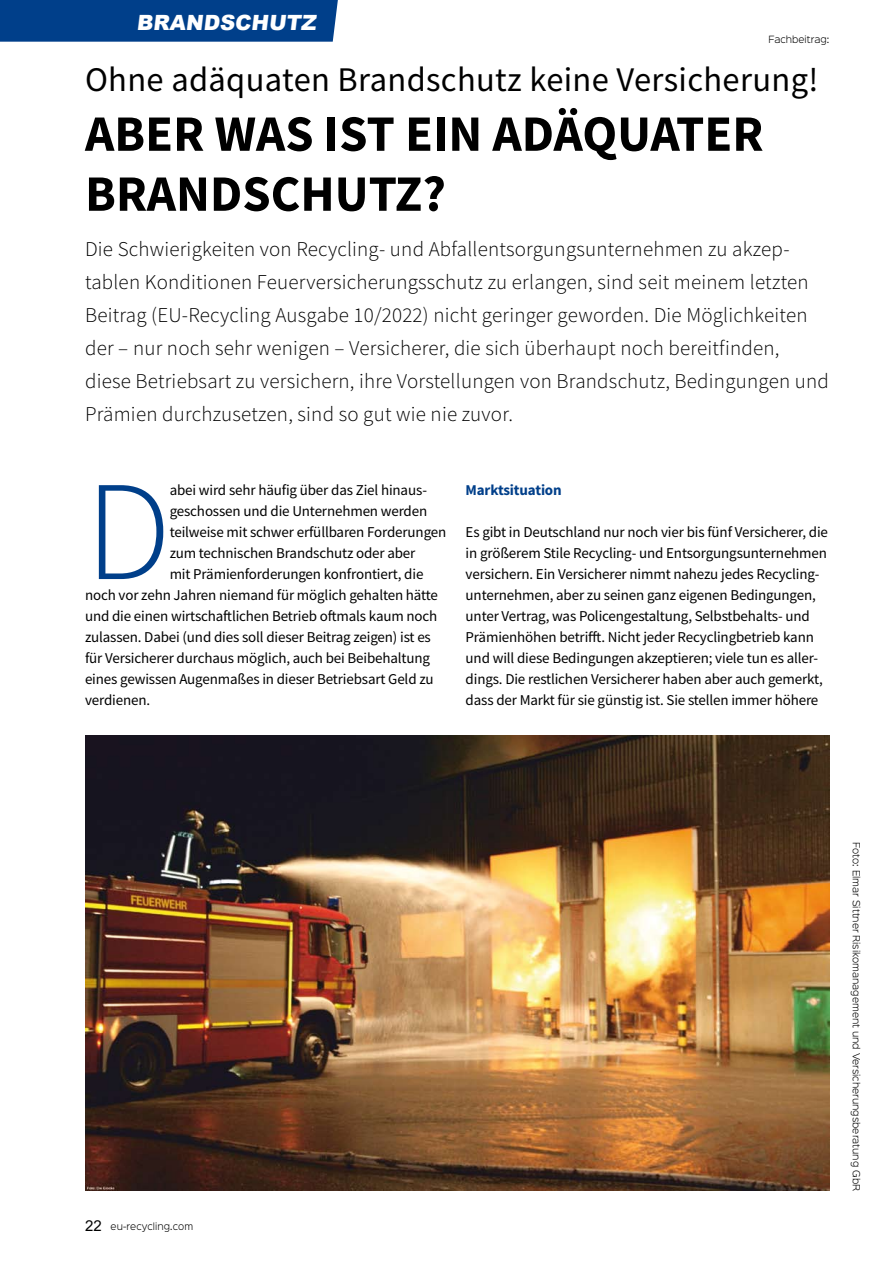
<style>
.page{position:relative;width:893px;height:1263px;background:#fff}
.page>*{position:absolute;margin:0;border:0;box-sizing:border-box;transform-origin:0 0}
.t1{font:300 142.5px "Source Sans Pro";color:#003f8a}
.t2{font:700 51px/60px "Source Sans Pro";color:#000}
.t3{font:34.5px "Source Sans Pro";letter-spacing:.01em;color:#000}
.t4{font:300 21px/33px "Source Sans Pro";letter-spacing:.01em;color:#000}
.t5{font:900 21px "Arial";color:#fff}
.t6{font:15px/21px "Source Sans Pro";letter-spacing:-.01em;color:#000}
.t7{font:700 15px "Source Sans Pro";letter-spacing:-.01em;color:#003f8a}
.t8{font:300 9px "Sinkin Sans 300";color:#000}
.s1{font-family:"Arial";font-weight:400;font-size:15px}
</style>
<div class="page">
<div style="left:0;top:0;width:338px;height:42px;background:#003f8a"></div>
<img style="left:85px;top:736px;width:744px;height:455px">
<h3 class="t5" style="left:136px;top:8px;width:185px">BRANDSCHUTZ</h3>
<p class="t8" style="left:768px;top:32px;width:62px">Fachbeitrag:</p>
<h3 class="t3" style="left:85px;top:57px;width:735px">Ohne adäquaten Brandschutz keine Versicherung!</h3>
<h2 class="t2" style="left:85px;top:103px;width:680px">ABER WAS IST EIN ADÄQUATER<br>BRANDSCHUTZ?</h2>
<p class="t4" style="left:85px;top:232px;width:745px">Die Schwierigkeiten von Recycling- und Abfallentsorgungsunternehmen zu akzep&shy;tablen Konditionen Feuerversicherungsschutz zu erlangen, sind seit meinem letzten Beitrag (EU-Recycling Ausgabe 10/2022) nicht geringer geworden. Die Möglichkeiten der – nur noch sehr wenigen – Versicherer, die sich überhaupt noch bereitfinden, diese Betriebsart zu versichern, ihre Vorstellungen von Brandschutz, Bedingungen und Prämien durchzusetzen, sind so gut wie nie zuvor.</p>
<h1 class="t1" style="left:85px;top:444px;width:88px">D</h1>
<p class="t6" style="left:170px;top:479px;width:259px">abei wird sehr häufig über das Ziel hinaus-</p>
<p class="t6" style="left:170px;top:500px;width:259px">geschossen und die Unternehmen werden</p>
<p class="t6" style="left:170px;top:521px;width:278px">teilweise mit schwer erfüllbaren Forderungen</p>
<p class="t6" style="left:170px;top:542px;width:247px">zum technischen Brandschutz oder aber</p>
<p class="t6" style="left:170px;top:563px;width:255px">mit Prämienforderungen konfrontiert, die</p>
<p class="t6" style="left:85px;top:584px;width:354px">noch vor zehn Jahren niemand für möglich gehalten hätte</p>
<p class="t6" style="left:85px;top:605px;width:354px">und die einen wirtschaftlichen Betrieb oftmals kaum noch</p>
<p class="t6" style="left:85px;top:626px;width:347px">zulassen. Dabei (und dies soll dieser Beitrag zeigen) ist es</p>
<p class="t6" style="left:85px;top:647px;width:347px">für Versicherer durchaus möglich, auch bei Beibehaltung</p>
<p class="t6" style="left:85px;top:668px;width:350px">eines gewissen Augenmaßes in dieser Betriebsart Geld zu</p>
<p class="t6" style="left:85px;top:689px;width:67px">verdienen.</p>
<p class="t7" style="left:466px;top:480px;width:98px">MARKTSITUATION</p>
<p class="t6" style="left:466px;top:521px;width:364px">Es gibt in Deutschland nur noch vier bis fünf Versicherer, die in größerem Stile Recycling- und Entsorgungsunternehmen versichern. Ein Versicherer nimmt nahezu jedes Recycling&shy;unternehmen, aber zu seinen ganz eigenen Bedingungen, unter Vertrag, was Policengestaltung, Selbstbehalts- und Prämienhöhen betrifft. Nicht jeder Recyclingbetrieb kann und will diese Bedingungen akzeptieren; viele tun es aller&shy;dings. Die restlichen Versicherer haben aber auch gemerkt, dass der Markt für sie günstig ist. Sie stellen immer höhere</p>
<p class="t8" style="left:85px;top:1219px;width:110px"><span class="s1">22</span> eu-recycling.com</p>
<p class="t8" style="left:864px;top:842px;width:350px;rotate:90deg">Foto: Elmar Sittner Risikomanagement und Versicherungsberatung GbR</p>
</div>
